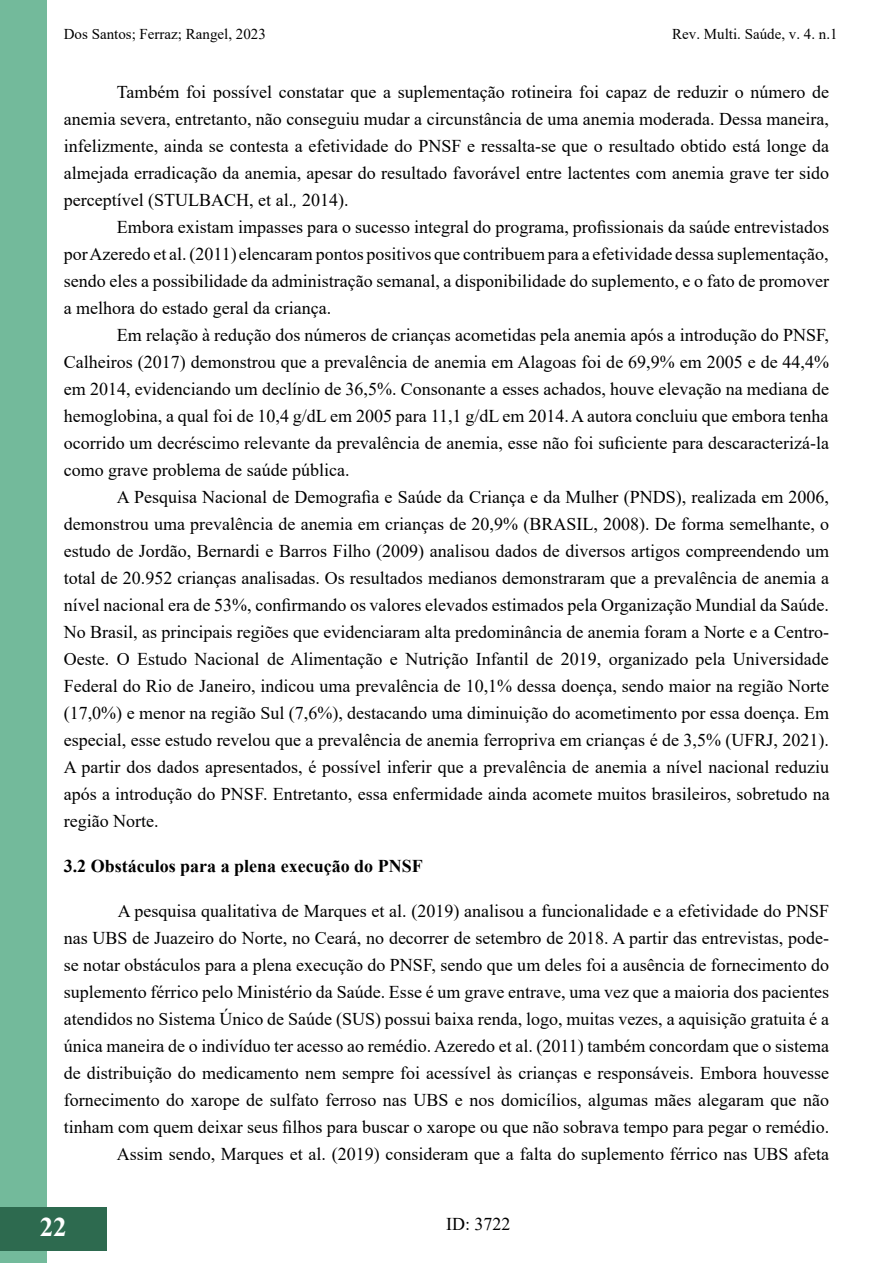
<style>
.page{position:relative;width:893px;height:1263px;background:#fff}
.page>*{position:absolute;margin:0;border:0;box-sizing:border-box;transform-origin:0 0}
.t1{font:700 27px "Times New Roman";color:#fff}
.t2{font:18px/27px "Times New Roman";color:#000;text-align:justify}
.t3{font:700 18px "Times New Roman";color:#000}
.t4{font:15px "Times New Roman";color:#000}
.t5{font:15px "Times New Roman";color:#000}
.s1{font-style:inherit}
.s2{font-style:italic}
</style>
<div class="page">
<div style="left:0;top:0;width:47px;height:1262px;background:#73ba9b"></div>
<hr style="left:892px;top:1207px;width:1px;height:43px;background:#2d6a4f">
<div style="left:0;top:1207px;width:106px;height:43px;background:#2d6a4f"></div>
<p class="t4" style="left:64px;top:24px;width:204px">Dos Santos; Ferraz; Rangel, 2023</p>
<p class="t5" style="left:672px;top:24px;width:167px">Rev. Multi. Saúde, v<span class="s1">.</span> 4. n.1</p>
<p class="t2" style="left:64px;top:77px;width:767px;text-indent:53px">Também foi possível constatar que a suplementação rotineira foi capaz de reduzir o número de anemia severa, entretanto, não conseguiu mudar a circunstância de uma anemia moderada. Dessa maneira, infelizmente, ainda se contesta a efetividade do PNSF e ressalta-se que o resultado obtido está longe da almejada erradicação da anemia, apesar do resultado favorável entre lactentes com anemia grave ter sido perceptível (STULBACH, et al.<span class="s2">,</span> 2014).</p>
<p class="t2" style="left:64px;top:212px;width:767px;text-indent:53px">Embora existam impasses para o sucesso integral do programa, profissionais da saúde entrevistados por Azeredo et al. (2011) elencaram pontos positivos que contribuem para a efetividade dessa suplementação, sendo eles a possibilidade da administração semanal, a disponibilidade do suplemento, e o fato de promover a melhora do estado geral da criança.</p>
<p class="t2" style="left:64px;top:320px;width:767px;text-indent:53px">Em relação à redução dos números de crianças acometidas pela anemia após a introdução do PNSF, Calheiros (2017) demonstrou que a prevalência de anemia em Alagoas foi de 69,9% em 2005 e de 44,4% em 2014, evidenciando um declínio de 36,5%. Consonante a esses achados, houve elevação na mediana de hemoglobina, a qual foi de 10,4 g/dL em 2005 para 11,1 g/dL em 2014.A autora concluiu que embora tenha ocorrido um decréscimo relevante da prevalência de anemia, esse não foi suficiente para descaracterizá-la como grave problema de saúde pública.</p>
<p class="t2" style="left:64px;top:482px;width:768px;text-indent:53px">A Pesquisa Nacional de Demografia e Saúde da Criança e da Mulher (PNDS), realizada em 2006, demonstrou uma prevalência de anemia em crianças de 20,9% (BRASIL, 2008). De forma semelhante, o estudo de Jordão, Bernardi e Barros Filho (2009) analisou dados de diversos artigos compreendendo um total de 20.952 crianças analisadas. Os resultados medianos demonstraram que a prevalência de anemia a nível nacional era de 53%, confirmando os valores elevados estimados pela Organização Mundial da Saúde.<br>No Brasil, as principais regiões que evidenciaram alta predominância de anemia foram a Norte e a Centro-Oeste. O Estudo Nacional de Alimentação e Nutrição Infantil de 2019, organizado pela Universidade Federal do Rio de Janeiro, indicou uma prevalência de 10,1% dessa doença, sendo maior na região Norte (17,0%) e menor na região Sul (7,6%), destacando uma diminuição do acometimento por essa doença. Em especial, esse estudo revelou que a prevalência de anemia ferropriva em crianças é de 3,5% (UFRJ, 2021).<br>A partir dos dados apresentados, é possível inferir que a prevalência de anemia a nível nacional reduziu após a introdução do PNSF. Entretanto, essa enfermidade ainda acomete muitos brasileiros, sobretudo na região Norte.</p>
<p class="t3" style="left:64px;top:853px;width:361px"><span class="s1">3.2</span> Obstáculos para a plena execução do PNSF</p>
<p class="t2" style="left:64px;top:896px;width:767px;text-align:right">A pesquisa qualitativa de Marques et al. (2019) analisou a funcionalidade e a efetividade do PNSF<br>nas UBS de Juazeiro do Norte, no Ceará, no decorrer de setembro de 2018. A partir das entrevistas, pode&shy;se notar obstáculos para a plena execução do PNSF, sendo que um deles foi a ausência de fornecimento do suplemento férrico pelo Ministério da Saúde. Esse é um grave entrave, uma vez que a maioria dos pacientes atendidos no Sistema Único de Saúde (SUS) possui baixa renda, logo, muitas vezes, a aquisição gratuita é a única maneira de o indivíduo ter acesso ao remédio. Azeredo et al. (2011) também concordam que o sistema de distribuição do medicamento nem sempre foi acessível às crianças e responsáveis. Embora houvesse fornecimento do xarope de sulfato ferroso nas UBS e nos domicílios, algumas mães alegaram que não tinham com quem deixar seus filhos para buscar o xarope ou que não sobrava tempo para pegar o remédio.<br>Assim sendo, Marques et al. (2019) consideram que a falta do suplemento férrico nas UBS afeta</p>
<h1 class="t1" style="left:40px;top:1207px;width:28px">22</h1>
<p class="t2" style="left:446px;top:1210px;width:66px">ID: 3722</p>
</div>
